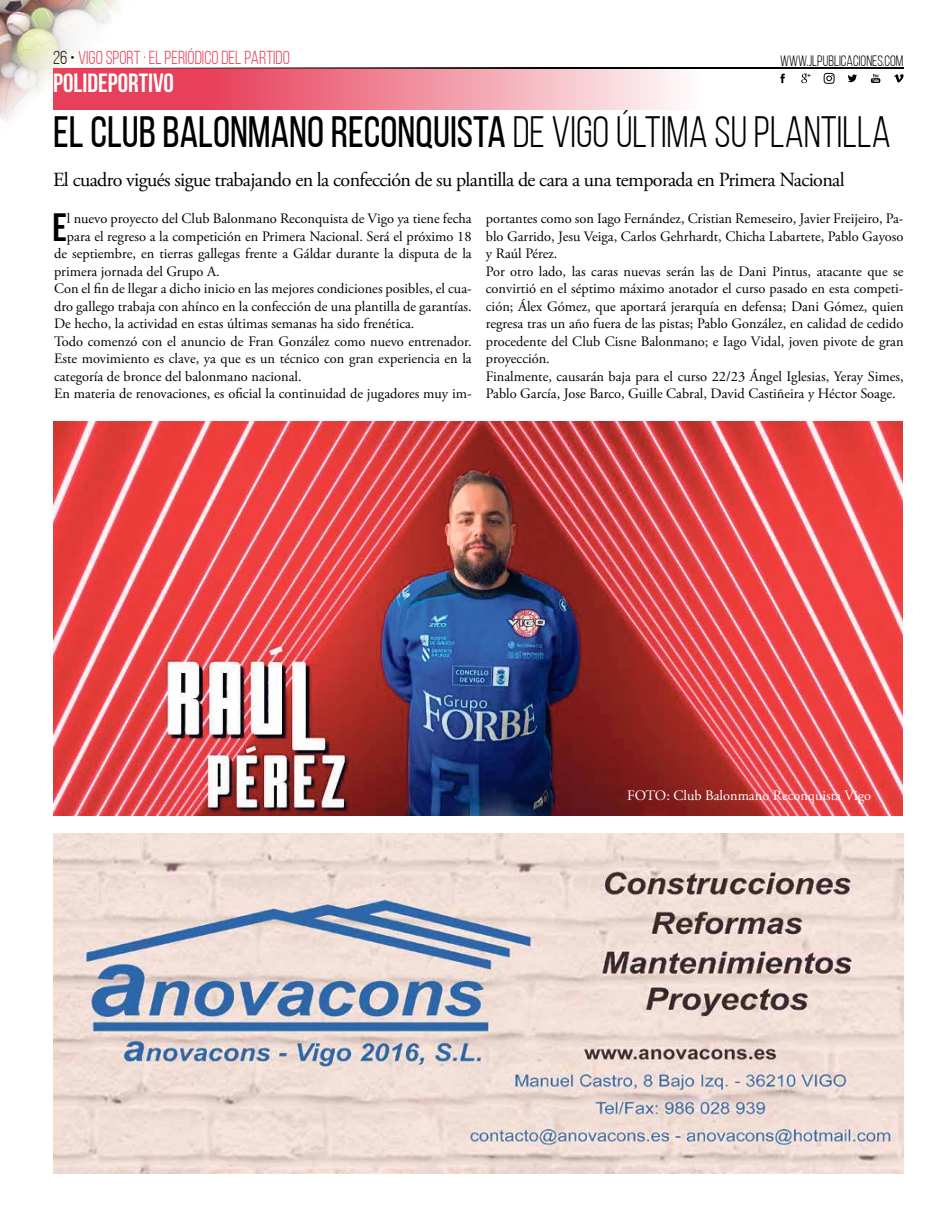
<style>
.page{position:relative;width:939px;height:1223px;background:#fff}
.page>*{position:absolute;margin:0;border:0;box-sizing:border-box;transform-origin:0 0}
.t1{font:43.75px "Bebas Neue";color:#000}
.t2{font:700 39.38px "Bebas Neue";color:#000}
.t3{font:700 26.25px "Bebas Neue";color:#fff}
.t4{font:20px "Adobe Garamond Pro";letter-spacing:-.03em;color:#000}
.t5{font:18.75px "Bebas Neue";color:#e8405a}
.t6{font:15px "Bebas Neue";color:#000}
.t7{font:14.38px/17.5px "Adobe Garamond Pro";color:#000}
.t8{font:14.38px "Adobe Garamond Pro";color:#fff}
.s1{color:#000}
.s2{font-style:inherit}
</style>
<div class="page">
<svg style="left:156px;top:68px;width:546px;height:42px;background:#ed92a0"></svg>
<img style="left:0;top:0;width:156px;height:120px">
<hr style="left:53px;top:67px;width:851px;height:1px;background:#000">
<svg style="left:780px;top:74px;width:5px;height:9px"></svg>
<svg style="left:848px;top:75px;width:9px;height:7px"></svg>
<svg style="left:801px;top:74px;width:10px;height:9px"></svg>
<svg style="left:894px;top:74px;width:10px;height:9px"></svg>
<svg style="left:871px;top:74px;width:9px;height:9px"></svg>
<svg style="left:824px;top:73px;width:11px;height:11px"></svg>
<img style="left:53px;top:422px;width:850px;height:393px">
<img style="left:53px;top:833px;width:851px;height:340px">
<h3 class="t5" style="left:53px;top:47px;width:238px"><span class="s1">26 •</span> VIGO SPORT · EL PERIÓDICO DEL PARTIDO</h3>
<h3 class="t3" style="left:53px;top:69px;width:122px">POLIDEPORTIVO</h3>
<p class="t6" style="left:780px;top:53px;width:125px">WWW.JLPUBLICACIONES.COM</p>
<h1 class="t1" style="left:53px;top:109px;width:839px">EL CLUB BALONMANO RECONQUISTA <span class="s2">DE VIGO ÚLTIMA SU PLANTILLA</span></h1>
<h3 class="t4" style="left:53px;top:167px;width:793px">El cuadro vigués sigue trabajando en la confección de su plantilla de cara a una temporada en Primera Nacional</h3>
<h2 class="t2" style="left:52px;top:205px;width:16px">E</h2>
<p class="t7" style="left:67px;top:210px;width:406px">l nuevo proyecto del Club Balonmano Reconquista de Vigo ya tiene fecha</p>
<p class="t7" style="left:67px;top:228px;width:406px">para el regreso a la competición en Primera Nacional. Será el próximo 18</p>
<p class="t7" style="left:54px;top:245px;width:419px">de septiembre, en tierras gallegas frente a Gáldar durante la disputa de la</p>
<p class="t7" style="left:54px;top:263px;width:167px">primera jornada del Grupo A.</p>
<p class="t7" style="left:54px;top:280px;width:419px">Con el fin de llegar a dicho inicio en las mejores condiciones posibles, el cua-</p>
<p class="t7" style="left:54px;top:298px;width:419px">dro gallego trabaja con ahínco en la confección de una plantilla de garantías.</p>
<p class="t7" style="left:54px;top:315px;width:362px">De hecho, la actividad en estas últimas semanas ha sido frenética.</p>
<p class="t7" style="left:54px;top:333px;width:419px">Todo comenzó con el anuncio de Fran González como nuevo entrenador.</p>
<p class="t7" style="left:54px;top:350px;width:419px">Este movimiento es clave, ya que es un técnico con gran experiencia en la</p>
<p class="t7" style="left:54px;top:368px;width:249px">categoría de bronce del balonmano nacional.</p>
<p class="t7" style="left:54px;top:385px;width:419px">En materia de renovaciones, es oficial la continuidad de jugadores muy im-</p>
<p class="t7" style="left:486px;top:210px;width:419px">portantes como son Iago Fernández, Cristian Remeseiro, Javier Freijeiro, Pa&shy;blo Garrido, Jesu Veiga, Carlos Gehrhardt, Chicha Labartete, Pablo Gayoso y Raúl Pérez.<br>Por otro lado, las caras nuevas serán las de Dani Pintus, atacante que se convirtió en el séptimo máximo anotador el curso pasado en esta competi&shy;ción; Álex Gómez, que aportará jerarquía en defensa; Dani Gómez, quien regresa tras un año fuera de las pistas; Pablo González, en calidad de cedido procedente del Club Cisne Balonmano; e Iago Vidal, joven pivote de gran proyección.<br>Finalmente, causarán baja para el curso 22/23 Ángel Iglesias, Yeray Simes, Pablo García, Jose Barco, Guille Cabral, David Castiñeira y Héctor Soage.</p>
<p class="t8" style="left:627px;top:786px;width:245px">FOTO: Club Balonmano Reconquista Vigo</p>
</div>
